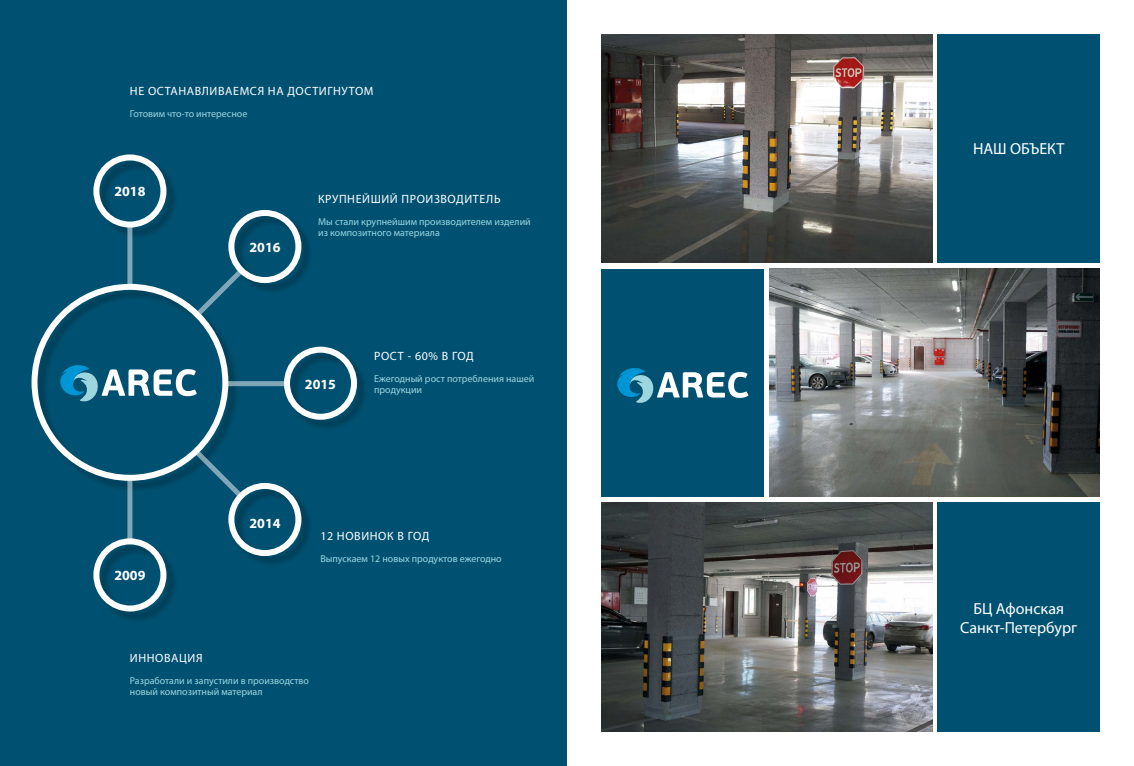
<style>
.page{position:relative;width:1134px;height:766px;background:#fff}
.page>*{position:absolute;margin:0;border:0;box-sizing:border-box;transform-origin:0 0}
.t1{font:16px/19.2px "Myriad Pro";color:#fff;text-align:center}
.t2{font:700 14px "Myriad Pro";color:#fff}
.t3{font:12px "Myriad Pro";letter-spacing:.05em;color:#fff}
.t4{font:10px/11px "Myriad Pro";color:#9ed6df}
</style>
<div class="page">
<div style="left:0;top:0;width:567px;height:765px;background:#005171"></div>
<div style="left:33px;top:285px;width:208px;height:208px;background:#000;opacity:.25"></div>
<div style="left:32px;top:284px;width:196px;height:196px;border:6px solid #fff;border-radius:50%"></div>
<div style="left:95px;top:156px;width:84px;height:84px;background:#000;opacity:.25"></div>
<div style="left:93px;top:154px;width:73px;height:73px;border:6px solid #fff;border-radius:50%"></div>
<div style="left:285px;top:348px;width:84px;height:84px;background:#000;opacity:.25"></div>
<div style="left:284px;top:346px;width:73px;height:73px;border:6px solid #fff;border-radius:50%"></div>
<div style="left:95px;top:539px;width:84px;height:84px;background:#000;opacity:.25"></div>
<div style="left:93px;top:538px;width:73px;height:73px;border:6px solid #fff;border-radius:50%"></div>
<div style="left:230px;top:211px;width:84px;height:84px;background:#000;opacity:.25"></div>
<div style="left:228px;top:210px;width:73px;height:73px;border:6px solid #fff;border-radius:50%"></div>
<div style="left:230px;top:484px;width:84px;height:84px;background:#000;opacity:.25"></div>
<div style="left:228px;top:483px;width:73px;height:73px;border:6px solid #fff;border-radius:50%"></div>
<div style="left:127px;top:479px;width:5px;height:62px;background:#7fa7b7"></div>
<svg style="left:127px;top:224px;width:5px;height:62px"></svg>
<svg style="left:225px;top:381px;width:62px;height:5px"></svg>
<svg style="left:193px;top:448px;width:51px;height:50px;background:#175f7c"></svg>
<svg style="left:193px;top:268px;width:51px;height:51px;background:#18617e"></svg>
<img style="left:601px;top:34px;width:331px;height:228px">
<div style="left:937px;top:34px;width:163px;height:228px;background:#005171"></div>
<div style="left:601px;top:269px;width:163px;height:227px;background:#005171"></div>
<img style="left:769px;top:269px;width:331px;height:227px">
<img style="left:601px;top:502px;width:331px;height:229px">
<div style="left:937px;top:502px;width:163px;height:229px;background:#005171"></div>
<svg style="left:617px;top:368px;width:131px;height:35px"></svg>
<p class="t3" style="left:130px;top:83px;width:245px">НЕ ОСТАНАВЛИВАЕМСЯ НА ДОСТИГНУТОМ</p>
<p class="t4" style="left:130px;top:107px;width:119px">Готовим что-то интересное</p>
<h2 class="t2" style="left:114px;top:182px;width:33px">2018</h2>
<h2 class="t2" style="left:114px;top:566px;width:33px">2009</h2>
<h2 class="t2" style="left:249px;top:238px;width:33px">2016</h2>
<p class="t3" style="left:318px;top:191px;width:184px">КРУПНЕЙШИЙ ПРОИЗВОДИТЕЛЬ</p>
<p class="t4" style="left:318px;top:216px;width:214px">Мы стали крупнейшим производителем изделий из композитного материала</p>
<h2 class="t2" style="left:305px;top:375px;width:33px">2015</h2>
<p class="t3" style="left:374px;top:348px;width:101px">РОСТ - 60% В ГОД</p>
<p class="t4" style="left:374px;top:373px;width:162px">Ежегодный рост потребления нашей продукции</p>
<h2 class="t2" style="left:249px;top:513px;width:33px">2014</h2>
<p class="t3" style="left:320px;top:528px;width:110px">12 НОВИНОК В ГОД</p>
<p class="t4" style="left:320px;top:552px;width:183px">Выпускаем 12 новых продуктов ежегодно</p>
<p class="t3" style="left:130px;top:650px;width:74px">ИННОВАЦИЯ</p>
<p class="t4" style="left:130px;top:674px;width:181px">Разработали и запустили в производство новый композитный материал</p>
<h1 class="t1" style="left:973px;top:139px;width:93px">НАШ ОБЪЕКТ</h1>
<h1 class="t1" style="left:960px;top:598px;width:119px">БЦ Афонская<br>Санкт-Петербург</h1>
</div>
